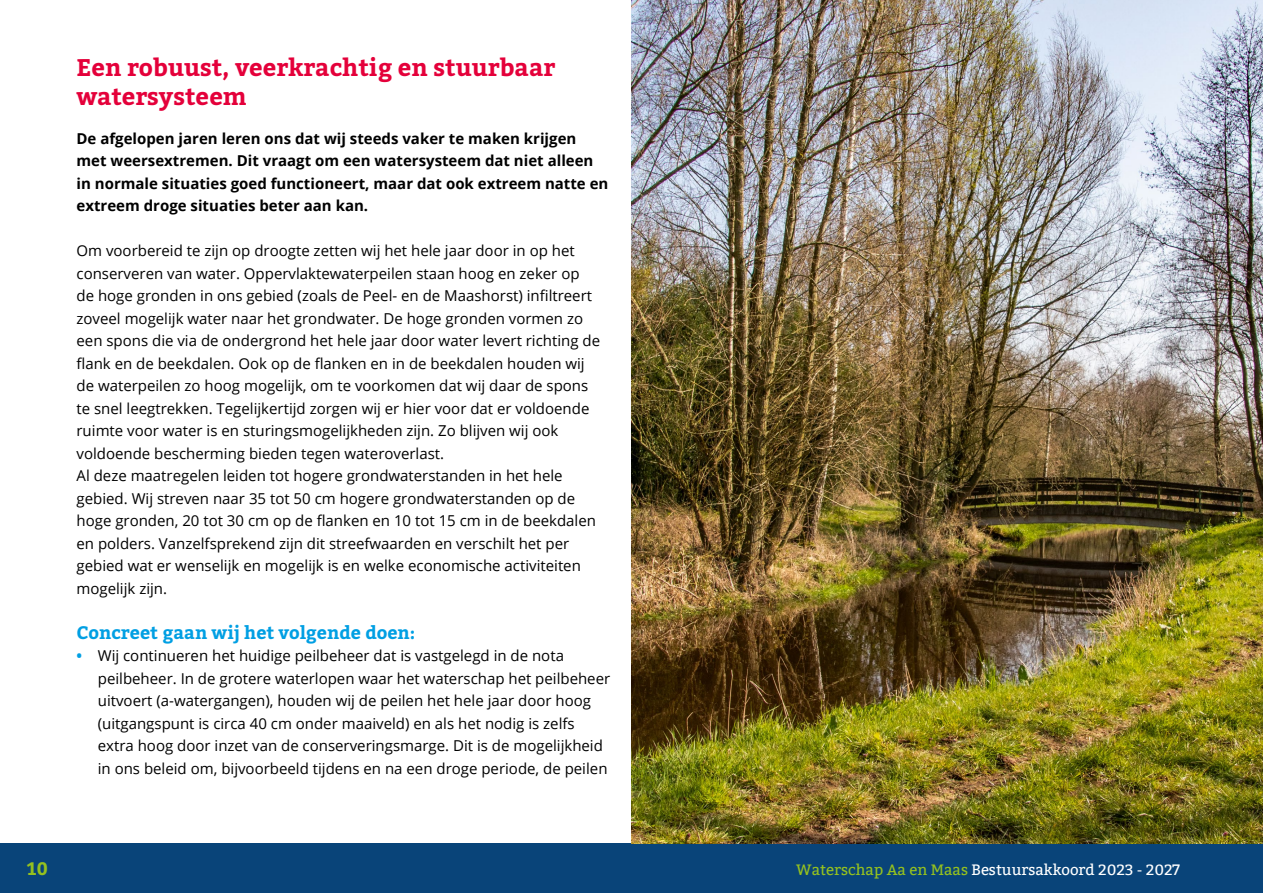
<style>
.page{position:relative;width:1263px;height:893px;background:#fff}
.page>*{position:absolute;margin:0;border:0;box-sizing:border-box;transform-origin:0 0}
.t1{font:700 24px/28.5px "Bitter";color:#e4003a}
.t2{font:700 18px "Bitter";color:#009fe3}
.t3{font:700 18px "Bitter";color:#95c11f}
.t4{font:15px/22.5px "Open Sans";color:#000}
.Lead{font:700 15px/22.5px "Open Sans";color:#000}
.t5{font:15px "Bitter";color:#fff}
.s1{font-weight:700;color:#009fe3}
.s2{color:#95c11f}
</style>
<div class="page">
<div style="left:0;top:843px;width:1263px;height:50px;background:#094479"></div>
<img style="left:631px;top:0;width:632px;height:843px">
<h2 class="t1" style="left:77px;top:54px;width:480px">Een robuust, veerkrachtig en stuurbaar watersysteem</h2>
<p class="Lead" style="left:77px;top:126px;width:533px">De afgelopen jaren leren ons dat wij steeds vaker te maken krijgen met weersextremen. Dit vraagt om een watersysteem dat niet alleen in normale situaties goed functioneert, maar dat ook extreem natte en extreem droge situaties beter aan kan.</p>
<p class="t4" style="left:77px;top:239px;width:525px">Om voorbereid te zijn op droogte zetten wij het hele jaar door in op het conserveren van water. Oppervlaktewaterpeilen staan hoog en zeker op de hoge gronden in ons gebied (zoals de Peel- en de Maashorst) infiltreert zoveel mogelijk water naar het grondwater. De hoge gronden vormen zo een spons die via de ondergrond het hele jaar door water levert richting de flank en de beekdalen. Ook op de flanken en in de beekdalen houden wij de waterpeilen zo hoog mogelijk, om te voorkomen dat wij daar de spons te snel leegtrekken. Tegelijkertijd zorgen wij er hier voor dat er voldoende ruimte voor water is en sturingsmogelijkheden zijn. Zo blijven wij ook voldoende bescherming bieden tegen wateroverlast.</p>
<p class="t4" style="left:77px;top:464px;width:521px">Al deze maatregelen leiden tot hogere grondwaterstanden in het hele gebied. Wij streven naar 35 tot 50 cm hogere grondwaterstanden op de hoge gronden, 20 tot 30 cm op de flanken en 10 tot 15 cm in de beekdalen en polders. Vanzelfsprekend zijn dit streefwaarden en verschilt het per gebied wat er wenselijk en mogelijk is en welke economische activiteiten mogelijk zijn.</p>
<h3 class="t2" style="left:77px;top:620px;width:340px">Concreet gaan wij het volgende doen:</h3>
<p class="t4" style="left:98px;top:644px;width:514px;text-indent:-21px"><span class="s1">•</span> Wij continueren het huidige peilbeheer dat is vastgelegd in de nota peilbeheer. In de grotere waterlopen waar het waterschap het peilbeheer uitvoert (a-watergangen), houden wij de peilen het hele jaar door hoog (uitgangspunt is circa 40 cm onder maaiveld) en als het nodig is zelfs extra hoog door inzet van de conserveringsmarge. Dit is de mogelijkheid in ons beleid om, bijvoorbeeld tijdens en na een droge periode, de peilen</p>
<p class="t3" style="left:27px;top:857px;width:23px">10</p>
<p class="t5" style="left:796px;top:861px;width:385px"><span class="s2">Waterschap Aa en Maas</span> Bestuursakkoord 2023 - 2027</p>
</div>
